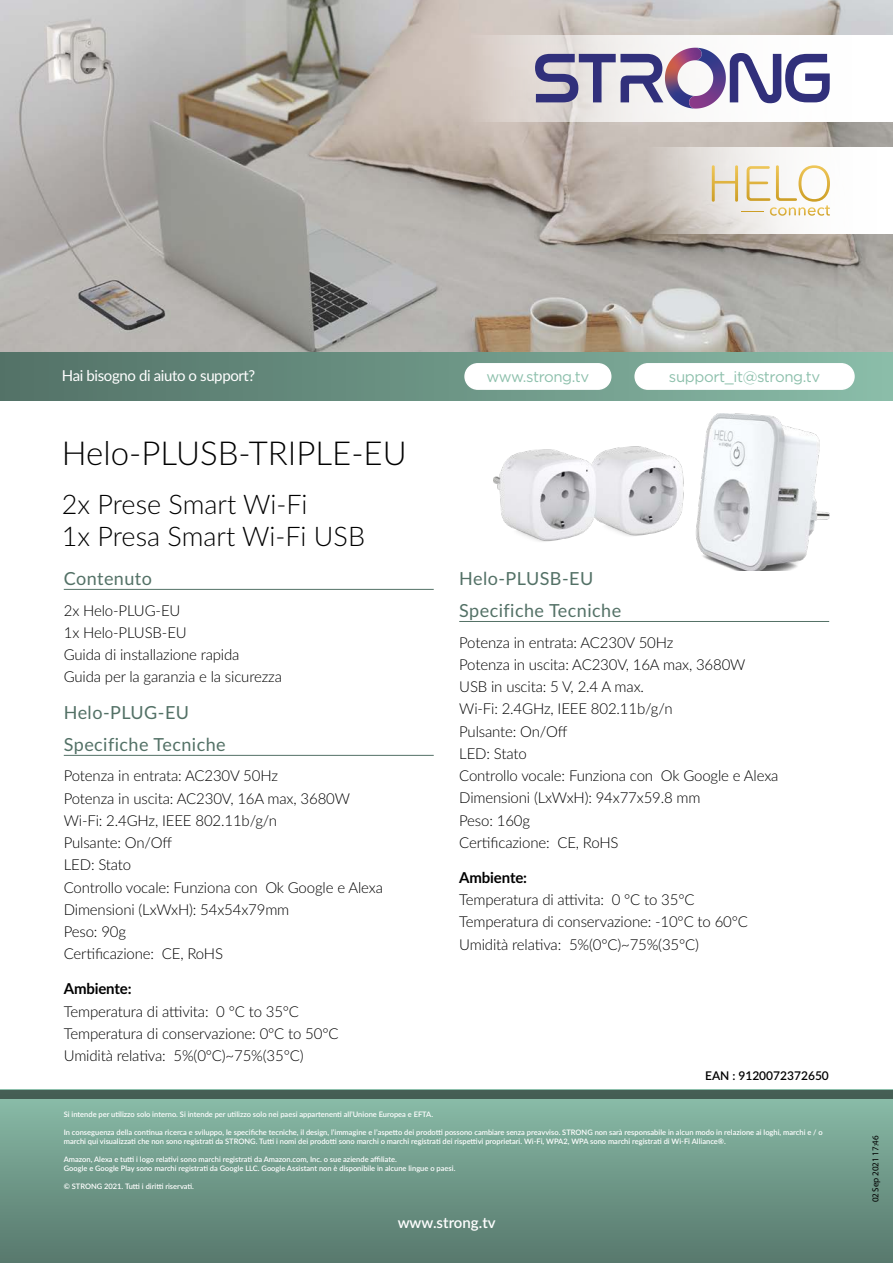
<style>
.page{position:relative;width:893px;height:1263px;background:#fff}
.page>*{position:absolute;margin:0;border:0;box-sizing:border-box;transform-origin:0 0}
.t1{font:300 33px "Lato";color:#000}
.t2{font:300 27px/32.4px "Lato";color:#000}
.t3{font:18px/32.1px "Lato";letter-spacing:.025em;color:#537166}
.t4{font:300 15px/22.2px "Lato";letter-spacing:-.01em;color:#000}
.t5{font:15px "Gotham";letter-spacing:-.025em;color:#8dc0ac}
.t6{font:15px "Lato";letter-spacing:-.025em;color:#fff}
.t7{font:700 15px "Lato";letter-spacing:-.01em;color:#000}
.t8{font:600 15px "Lato";color:#fff}
.t9{font:600 12px "Lato";color:#000}
.t10{font:9px "Myriad Pro";color:#000}
.t11{font:600 7.5px/9px "Lato";color:#fff}
</style>
<div class="page">
<img style="left:0;top:0;width:893px;height:352px">
<div style="left:0;top:1090px;width:893px;height:173px;background:linear-gradient(to bottom,#87b8a5,#587a6e)"></div>
<div style="left:0;top:1090px;width:893px;height:8px;background:#455e54"></div>
<svg style="left:468px;top:35px;width:425px;height:86px"></svg>
<svg style="left:646px;top:147px;width:247px;height:87px"></svg>
<svg style="left:712px;top:165px;width:118px;height:51px"></svg>
<div style="left:0;top:352px;width:893px;height:48px;background:linear-gradient(to right,#527066,#89bca8)"></div>
<img style="left:493px;top:413px;width:336px;height:158px">
<svg style="left:730px;top:53px;width:100px;height:50px"></svg>
<svg style="left:535px;top:48px;width:178px;height:61px"></svg>
<hr style="left:64px;top:589px;width:370px;height:1px;background:#537166">
<hr style="left:64px;top:755px;width:370px;height:1px;background:#537166">
<hr style="left:459px;top:621px;width:370px;height:1px;background:#537166">
<div style="left:465px;top:364px;width:146px;height:25px;background:#fff;border-radius:13px"></div>
<div style="left:464px;top:363px;width:147px;height:27px;border:2px solid #fff;border-radius:13px"></div>
<div style="left:635px;top:364px;width:219px;height:25px;background:#fff;border-radius:13px"></div>
<div style="left:634px;top:363px;width:221px;height:27px;border:2px solid #fff;border-radius:13px"></div>
<p class="t6" style="left:62px;top:365px;width:195px">Hai bisogno di aiuto o support?</p>
<p class="t5" style="left:669px;top:367px;width:153px">support_it@strong.tv</p>
<p class="t5" style="left:486px;top:368px;width:104px">www.strong.tv</p>
<h1 class="t1" style="left:62px;top:430px;width:346px">Helo-PLUSB-TRIPLE-EU</h1>
<h2 class="t2" style="left:62px;top:487px;width:305px">2x Prese Smart Wi-Fi<br>1x Presa Smart Wi-Fi USB</h2>
<p class="t3" style="left:64px;top:561px;width:90px">Contenuto</p>
<p class="t4" style="left:64px;top:598px;width:220px">2x Helo-PLUG-EU<br>1x Helo-PLUSB-EU<br>Guida di installazione rapida<br>Guida per la garanzia e la sicurezza</p>
<p class="t3" style="left:64px;top:695px;width:163px">Helo-PLUG-EU<br>Specifiche Tecniche</p>
<p class="t4" style="left:64px;top:764px;width:321px">Potenza in entrata: AC230V 50Hz<br>Potenza in uscita: AC230V, 16A max, 3680W<br>Wi-Fi: 2.4GHz, IEEE 802.11b/g/n<br>Pulsante: On/Off<br>LED: Stato<br>Controllo vocale: Funziona con Ok Google e Alexa<br>Dimensioni (LxWxH): 54x54x79mm<br>Peso: 90g<br>Certificazione: CE, RoHS</p>
<p class="t7" style="left:64px;top:978px;width:69px">Ambiente:</p>
<p class="t4" style="left:64px;top:1000px;width:276px">Temperatura di attivita: 0 °C to 35°C<br>Temperatura di conservazione: 0°C to 50°C<br>Umidità relativa: 5%(0°C)~75%(35°C)</p>
<p class="t3" style="left:459px;top:561px;width:163px">Helo-PLUSB-EU<br>Specifiche Tecniche</p>
<p class="t4" style="left:459px;top:631px;width:321px">Potenza in entrata: AC230V 50Hz<br>Potenza in uscita: AC230V, 16A max, 3680W<br>USB in uscita: 5 V, 2.4 A max.<br>Wi-Fi: 2.4GHz, IEEE 802.11b/g/n<br>Pulsante: On/Off<br>LED: Stato<br>Controllo vocale: Funziona con Ok Google e Alexa<br>Dimensioni (LxWxH): 94x77x59.8 mm<br>Peso: 160g<br>Certificazione: CE, RoHS</p>
<p class="t7" style="left:459px;top:866px;width:69px">Ambiente:</p>
<p class="t4" style="left:459px;top:888px;width:290px">Temperatura di attivita: 0 °C to 35°C<br>Temperatura di conservazione: -10°C to 60°C<br>Umidità relativa: 5%(0°C)~75%(35°C)</p>
<p class="t9" style="left:705px;top:1066px;width:125px">EAN : 9120072372650</p>
<p class="t11" style="left:64px;top:1110px;width:371px">Si intende per utilizzo solo interno. Si intende per utilizzo solo nei paesi appartenenti all’Unione Europea e EFTA.</p>
<p class="t11" style="left:64px;top:1128px;width:760px">In conseguenza della continua ricerca e sviluppo, le specifiche tecniche, il design, l’immagine e l’aspetto dei prodotti possono cambiare senza preavviso. STRONG non sarà responsabile in alcun modo in relazione ai loghi, marchi e / o marchi qui visualizzati che non sono registrati da STRONG. Tutti i nomi dei prodotti sono marchi o marchi registrati dei rispettivi proprietari. Wi-Fi, WPA2, WPA sono marchi registrati di Wi-Fi Alliance®.</p>
<p class="t11" style="left:64px;top:1155px;width:393px">Amazon, Alexa e tutti i logo relativi sono marchi registrati da Amazon.com, Inc. o sue aziende affiliate.<br>Google e Google Play sono marchi registrati da Google LLC. Google Assistant non è disponibile in alcune lingue o paesi.</p>
<p class="t11" style="left:64px;top:1182px;width:132px">© STRONG 2021. Tutti i diritti riservati.</p>
<p class="t8" style="left:398px;top:1212px;width:99px">www.strong.tv</p>
<p class="t10" style="left:870px;top:1202px;width:69px;rotate:-90deg">02 Sep 2021 17:46</p>
</div>
